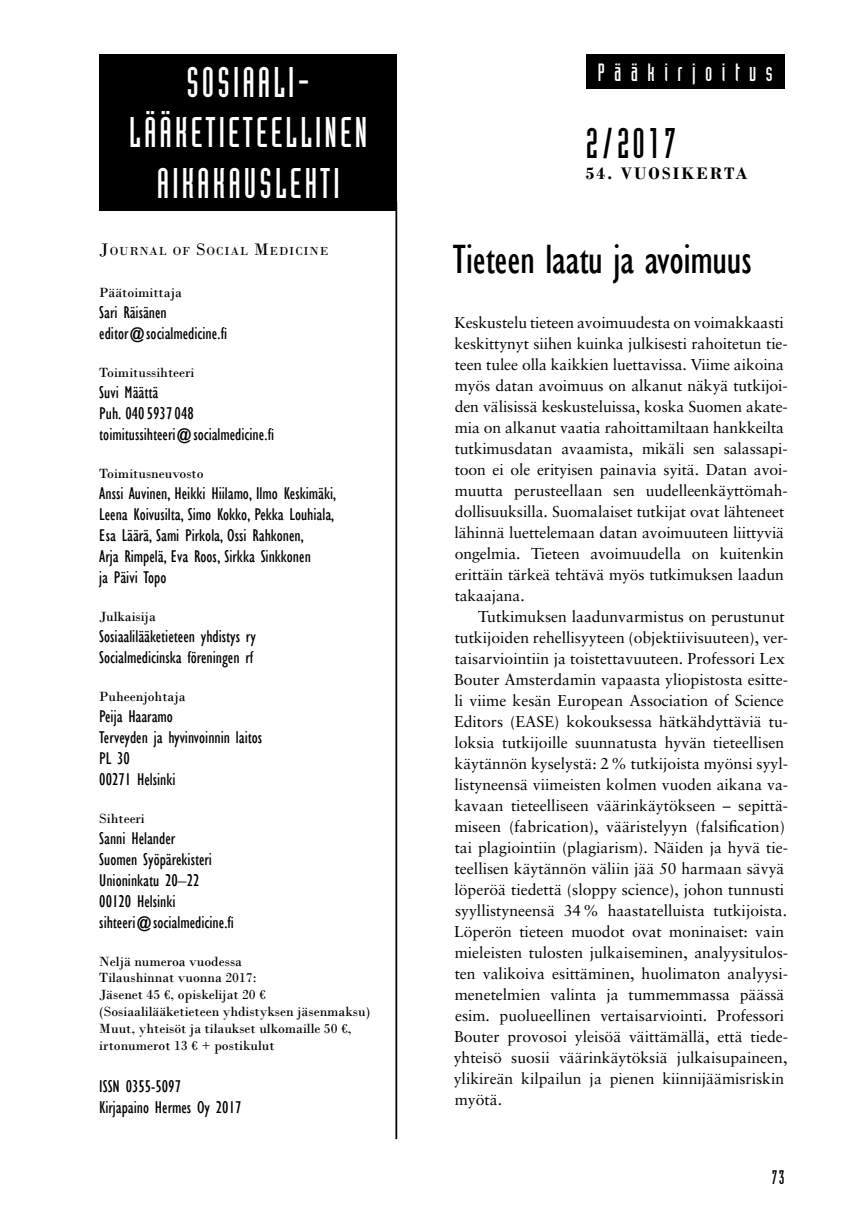
<style>
.page{position:relative;width:859px;height:1226px;background:#fff}
.page>*{position:absolute;margin:0;border:0;box-sizing:border-box;transform-origin:0 0}
.t1{font:42px/50.4px "Industria LT Std Solid";letter-spacing:.075em;color:#fff;text-align:center}
.t2{font:condensed 42px "Gill Sans";letter-spacing:-.01em;color:#000}
.t3{font:42px "Industria LT Std Solid";color:#000}
.t4{font:24.5px "Industria LT Std Solid";letter-spacing:.385em;color:#fff}
.t5{font:19.25px "Industria LT Std Solid";color:#000}
.t6{font:condensed 17.5px/21px "Gill Sans";color:#000}
.t7{font:700 17.5px "Bodoni";letter-spacing:.125em;color:#000}
.t8{font:15.75px/21px "Sabon";color:#000}
.t9{font:14px/16.8px "Bodoni";color:#000}
.t10{font:12.25px "Bodoni";letter-spacing:.07em;color:#000}
.s1{font-size:17.5px}
</style>
<div class="page">
<div style="left:99px;top:55px;width:298px;height:156px;background:#000"></div>
<hr style="left:395px;top:202px;width:2px;height:936px;background:#000">
<div style="left:585px;top:55px;width:199px;height:34px;background:#000"></div>
<h1 class="t1" style="left:129px;top:58px;width:239px">SOSIAALI-<br>LÄÄKETIETEELLINEN<br>AIKAKAUSLEHTI</h1>
<h2 class="t4" style="left:597px;top:59px;width:176px">Pääkirjoitus</h2>
<h1 class="t3" style="left:585px;top:120px;width:92px">2/2017</h1>
<p class="t7" style="left:585px;top:162px;width:163px">54. VUOSIKERTA</p>
<p class="t10" style="left:99px;top:244px;width:230px"><span class="s1">J</span>OURNAL OF <span class="s1">S</span>OCIAL <span class="s1">M</span>EDICINE</p>
<p class="t9" style="left:99px;top:284px;width:84px">Päätoimittaja</p>
<p class="t6" style="left:99px;top:302px;width:129px">Sari Räisänen editor@socialmedicine.fi</p>
<p class="t9" style="left:99px;top:364px;width:96px">Toimitussihteeri</p>
<p class="t6" style="left:99px;top:382px;width:176px">Suvi Määttä<br>Puh. 0405937048 toimitussihteeri@socialmedicine.fi</p>
<p class="t9" style="left:99px;top:465px;width:106px">Toimitusneuvosto</p>
<p class="t6" style="left:99px;top:483px;width:238px">Anssi Auvinen, Heikki Hiilamo, Ilmo Keskimäki, Leena Koivusilta, Simo Kokko, Pekka Louhiala, Esa Läärä, Sami Pirkola, Ossi Rahkonen,<br>Arja Rimpelä, Eva Roos, Sirkka Sinkkonen<br>ja Päivi Topo</p>
<p class="t9" style="left:99px;top:608px;width:58px">Julkaisija</p>
<p class="t6" style="left:99px;top:625px;width:158px">Sosiaalilääketieteen yhdistys ry<br>Socialmedicinska föreningen rf</p>
<p class="t9" style="left:99px;top:687px;width:88px">Puheenjohtaja</p>
<p class="t6" style="left:99px;top:705px;width:164px">Peija Haaramo<br>Terveyden ja hyvinvoinnin laitos<br>PL 30<br>00271 Helsinki</p>
<p class="t9" style="left:99px;top:809px;width:47px">Sihteeri</p>
<p class="t6" style="left:99px;top:827px;width:136px">Sanni Helander<br>Suomen Syöpärekisteri<br>Unioninkatu 20–22<br>00120 Helsinki sihteeri@socialmedicine.fi</p>
<p class="t9" style="left:99px;top:952px;width:272px">Neljä numeroa vuodessa<br>Tilaushinnat vuonna 2017:<br>Jäsenet 45 €, opiskelijat 20 € (Sosiaalilääketieteen yhdistyksen jäsenmaksu)<br>Muut, yhteisöt ja tilaukset ulkomaille 50 €, irtonumerot 13 € + postikulut</p>
<p class="t6" style="left:99px;top:1075px;width:144px">ISSN 0355-5097<br>Kirjapaino Hermes Oy 2017</p>
<h1 class="t2" style="left:453px;top:234px;width:300px">Tieteen laatu ja avoimuus</h1>
<p class="t8" style="left:454px;top:311px;width:335px">Keskustelu tieteen avoimuudesta on voimakkaasti keskittynyt siihen kuinka julkisesti rahoitetun tie&shy;teen tulee olla kaikkien luettavissa. Viime aikoina myös datan avoimuus on alkanut näkyä tutkijoi&shy;den välisissä keskusteluissa, koska Suomen akate&shy;mia on alkanut vaatia rahoittamiltaan hankkeilta tutkimusdatan avaamista, mikäli sen salassapi&shy;toon ei ole erityisen painavia syitä. Datan avoi&shy;muutta perusteellaan sen uudelleenkäyttömah&shy;dollisuuksilla. Suomalaiset tutkijat ovat lähteneet lähinnä luettelemaan datan avoimuuteen liittyviä ongelmia. Tieteen avoimuudella on kuitenkin erittäin tärkeä tehtävä myös tutkimuksen laadun takaajana.</p>
<p class="t8" style="left:453px;top:605px;width:336px;text-indent:24px">Tutkimuksen laadunvarmistus on perustunut tutkijoiden rehellisyyteen (objektiivisuuteen), ver&shy;taisarviointiin ja toistettavuuteen. Professori Lex Bouter Amsterdamin vapaasta yliopistosta esitte&shy;li viime kesän European Association of Science Editors (EASE) kokouksessa hätkähdyttäviä tu&shy;loksia tutkijoille suunnatusta hyvän tieteellisen käytännön kyselystä: 2% tutkijoista myönsi syyl&shy;listyneensä viimeisten kolmen vuoden aikana va&shy;kavaan tieteelliseen väärinkäytökseen – sepittä&shy;miseen (fabrication), vääristelyyn (falsification) tai plagiointiin (plagiarism). Näiden ja hyvä tie&shy;teellisen käytännön väliin jää 50 harmaan sävyä löperöä tiedettä (sloppy science), johon tunnusti syyllistyneensä 34% haastatelluista tutkijoista.<br>Löperön tieteen muodot ovat moninaiset: vain mieleisten tulosten julkaiseminen, analyysitulos&shy;ten valikoiva esittäminen, huolimaton analyysi&shy;menetelmien valinta ja tummemmassa päässä esim. puolueellinen vertaisarviointi. Professori Bouter provosoi yleisöä väittämällä, että tiede&shy;yhteisö suosii väärinkäytöksiä julkaisupaineen, ylikireän kilpailun ja pienen kiinnijäämisriskin myötä.</p>
<p class="t5" style="left:771px;top:1166px;width:14px">73</p>
</div>
